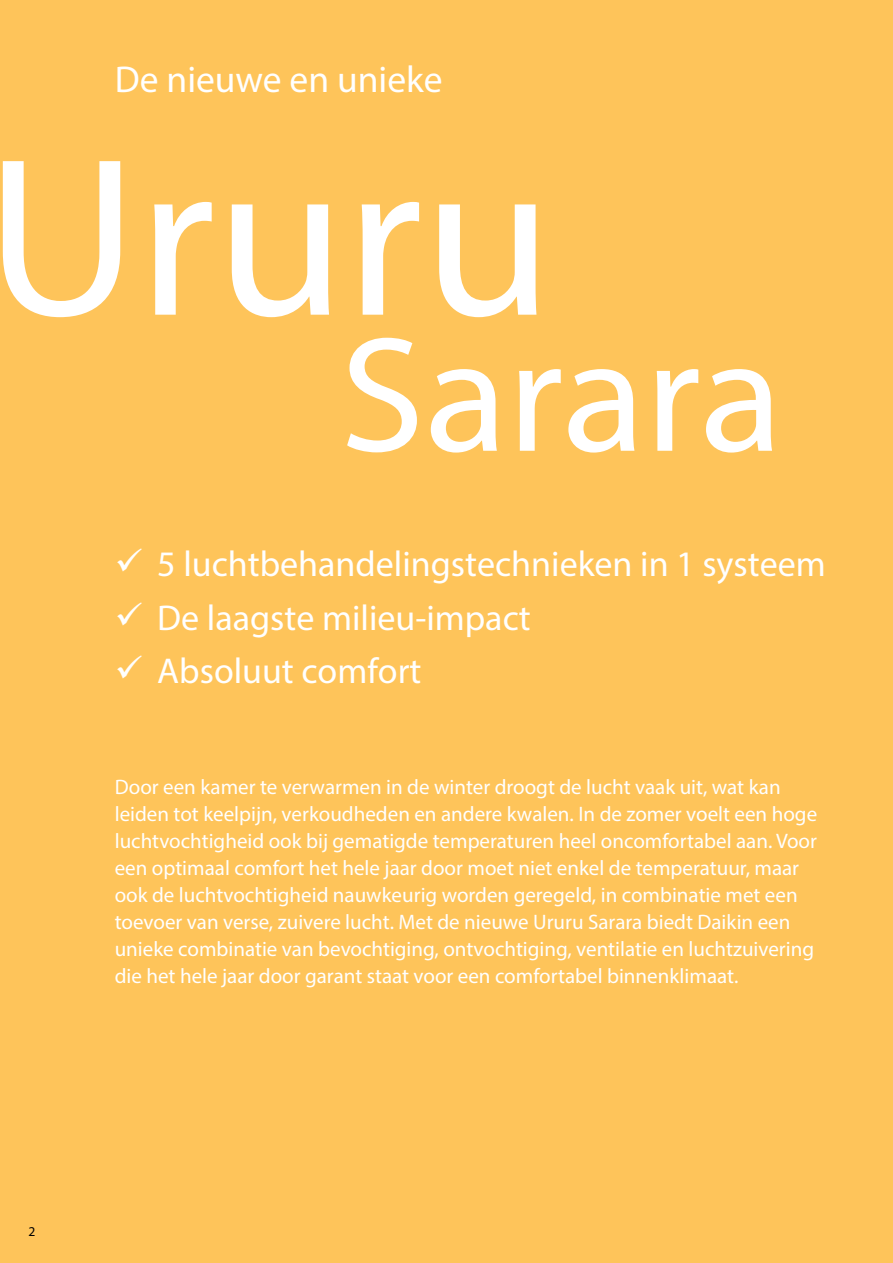
<style>
.page{position:relative;width:893px;height:1263px;background:#fec45a}
.page>*{position:absolute;margin:0;border:0;box-sizing:border-box;transform-origin:0 0}
.t1{font:227.7px "Myriad Pro";color:#fff;scale:1.04 1}
.t2{font:165px "Myriad Pro";color:#fff;scale:1.04 1}
.t3{font:37.5px "Myriad Pro";color:#fff}
.t4{font:36px "Myriad Pro";color:#fff}
.t5{font:21px/27px "Myriad Pro";color:#fff}
.t6{font:13.5px "Myriad Pro";color:#000}
</style>
<div class="page">
<h3 class="t3" style="left:115px;top:56px;width:329px">De nieuwe en unieke</h3>
<h1 class="t1" style="left:-15px;top:98px;width:547px">Ururu</h1>
<h2 class="t2" style="left:340px;top:294px;width:427px">Sarara</h2>
<h3 class="t4" style="left:115px;top:542px;width:713px">✓ 5 luchtbehandelingstechnieken in 1 systeem</h3>
<h3 class="t4" style="left:115px;top:596px;width:417px">✓ De laagste milieu-impact</h3>
<h3 class="t4" style="left:115px;top:649px;width:308px">✓ Absoluut comfort</h3>
<p class="t5" style="left:115px;top:773px;width:704px">Door een kamer te verwarmen in de winter droogt de lucht vaak uit, wat kan leiden tot keelpijn, verkoudheden en andere kwalen. In de zomer voelt een hoge luchtvochtigheid ook bij gematigde temperaturen heel oncomfortabel aan. Voor een optimaal comfort het hele jaar door moet niet enkel de temperatuur, maar ook de luchtvochtigheid nauwkeurig worden geregeld, in combinatie met een toevoer van verse, zuivere lucht. Met de nieuwe Ururu Sarara biedt Daikin een unieke combinatie van bevochtiging, ontvochtiging, ventilatie en luchtzuivering die het hele jaar door garant staat voor een comfortabel binnenklimaat.</p>
<p class="t6" style="left:29px;top:1223px;width:8px">2</p>
</div>
